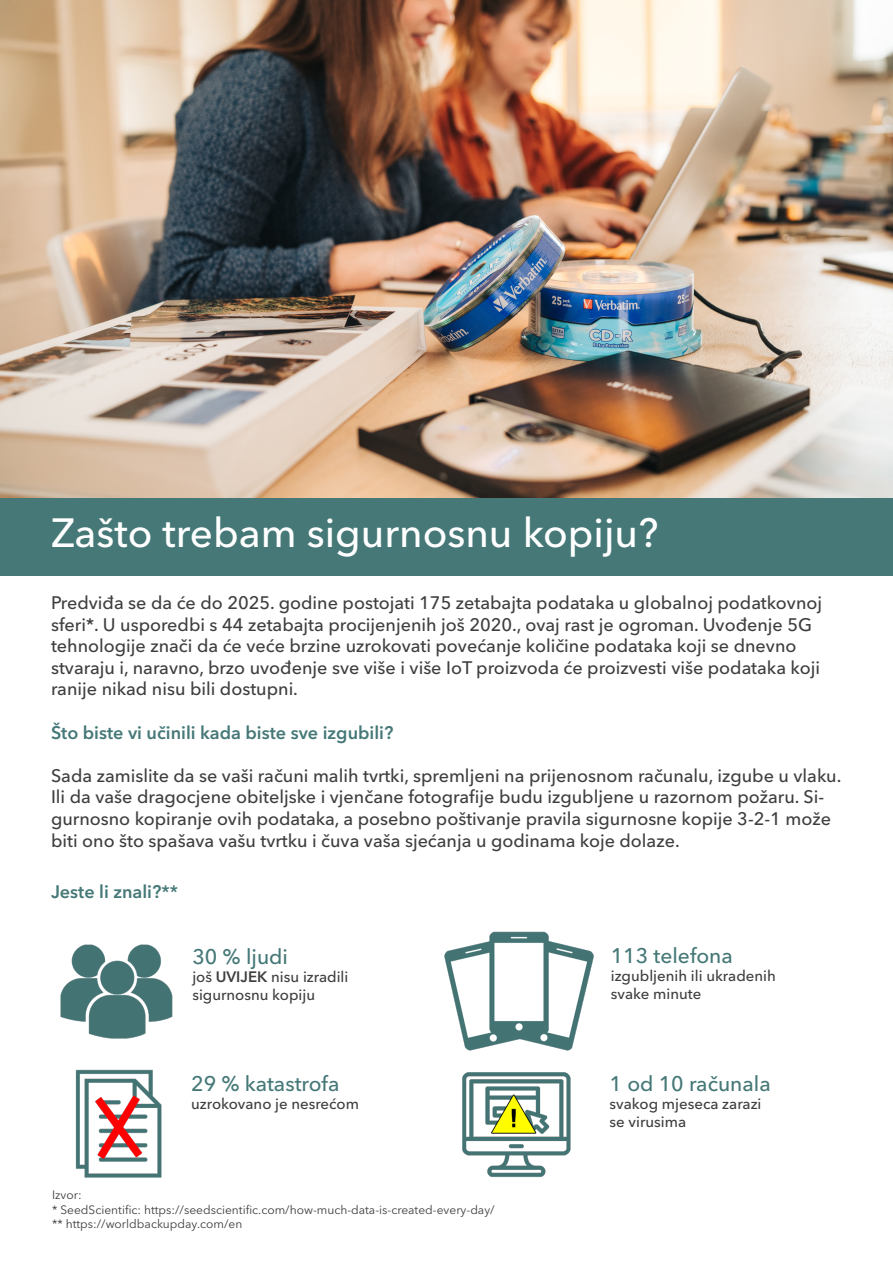
<style>
.page{position:relative;width:893px;height:1263px;background:#fff}
.page>*{position:absolute;margin:0;border:0;box-sizing:border-box;transform-origin:0 0}
.t1{font:500 40.5px "Avenir Next LT Pro";color:#fff}
.t2{font:500 21px "Avenir Next LT Pro";color:#457877}
.t3{font:500 18px/21.6px "Avenir Next LT Pro";color:#3e3e3f}
.t4{font:600 18px "Avenir Next LT Pro";color:#457877}
.t5{font:500 15px/18px "Avenir Next LT Pro";color:#3e3e3f}
.t6{font:12px "Avenir Next LT Pro";color:#3e3e3f}
.s1{font-weight:600}
</style>
<div class="page">
<img style="left:0;top:0;width:893px;height:497px">
<div style="left:0;top:497px;width:893px;height:78px;background:#457877"></div>
<img style="left:60px;top:944px;width:113px;height:234px">
<img style="left:444px;top:931px;width:150px;height:120px">
<img style="left:462px;top:1072px;width:109px;height:106px">
<p class="t1" style="left:51px;top:509px;width:609px">Zašto trebam sigurnosnu kopiju?</p>
<p class="t3" style="left:51px;top:592px;width:773px">Predviđa se da će do 2025. godine postojati 175 zetabajta podataka u globalnoj podatkovnoj sferi*. U usporedbi s 44 zetabajta procijenjenih još 2020., ovaj rast je ogroman. Uvođenje 5G tehnologije znači da će veće brzine uzrokovati povećanje količine podataka koji se dnevno stvaraju i, naravno, brzo uvođenje sve više i više IoT proizvoda će proizvesti više podataka koji ranije nikad nisu bili dostupni.</p>
<p class="t4" style="left:51px;top:721px;width:344px">Što biste vi učinili kada biste sve izgubili?</p>
<p class="t3" style="left:51px;top:765px;width:792px">Sada zamislite da se vaši računi malih tvrtki, spremljeni na prijenosnom računalu, izgube u vlaku.<br>Ili da vaše dragocjene obiteljske i vjenčane fotografije budu izgubljene u razornom požaru. Si&shy;gurnosno kopiranje ovih podataka, a posebno poštivanje pravila sigurnosne kopije 3-2-1 može biti ono što spašava vašu tvrtku i čuva vaša sjećanja u godinama koje dolaze.</p>
<p class="t4" style="left:51px;top:881px;width:129px">Jeste li znali?**</p>
<p class="t2" style="left:192px;top:944px;width:97px">30 % ljudi</p>
<p class="t5" style="left:192px;top:968px;width:158px">još <span class="s1">UVIJEK</span> nisu izradili sigurnosnu kopiju</p>
<p class="t2" style="left:191px;top:1071px;width:150px">29 % katastrofa</p>
<p class="t5" style="left:191px;top:1095px;width:169px">uzrokovano je nesrećom</p>
<p class="t6" style="left:52px;top:1188px;width:31px">Izvor:</p>
<p class="t6" style="left:52px;top:1202px;width:444px">* SeedScientific: https://seedscientific.com/how-much-data-is-created-every-day/</p>
<p class="t6" style="left:52px;top:1216px;width:192px">** https://worldbackupday.com/en</p>
<p class="t2" style="left:611px;top:943px;width:124px">113 telefona</p>
<p class="t5" style="left:611px;top:967px;width:166px">izgubljenih ili ukradenih svake minute</p>
<p class="t2" style="left:610px;top:1071px;width:163px">1 od 10 računala</p>
<p class="t5" style="left:610px;top:1094px;width:153px">svakog mjeseca zarazi se virusima</p>
</div>
